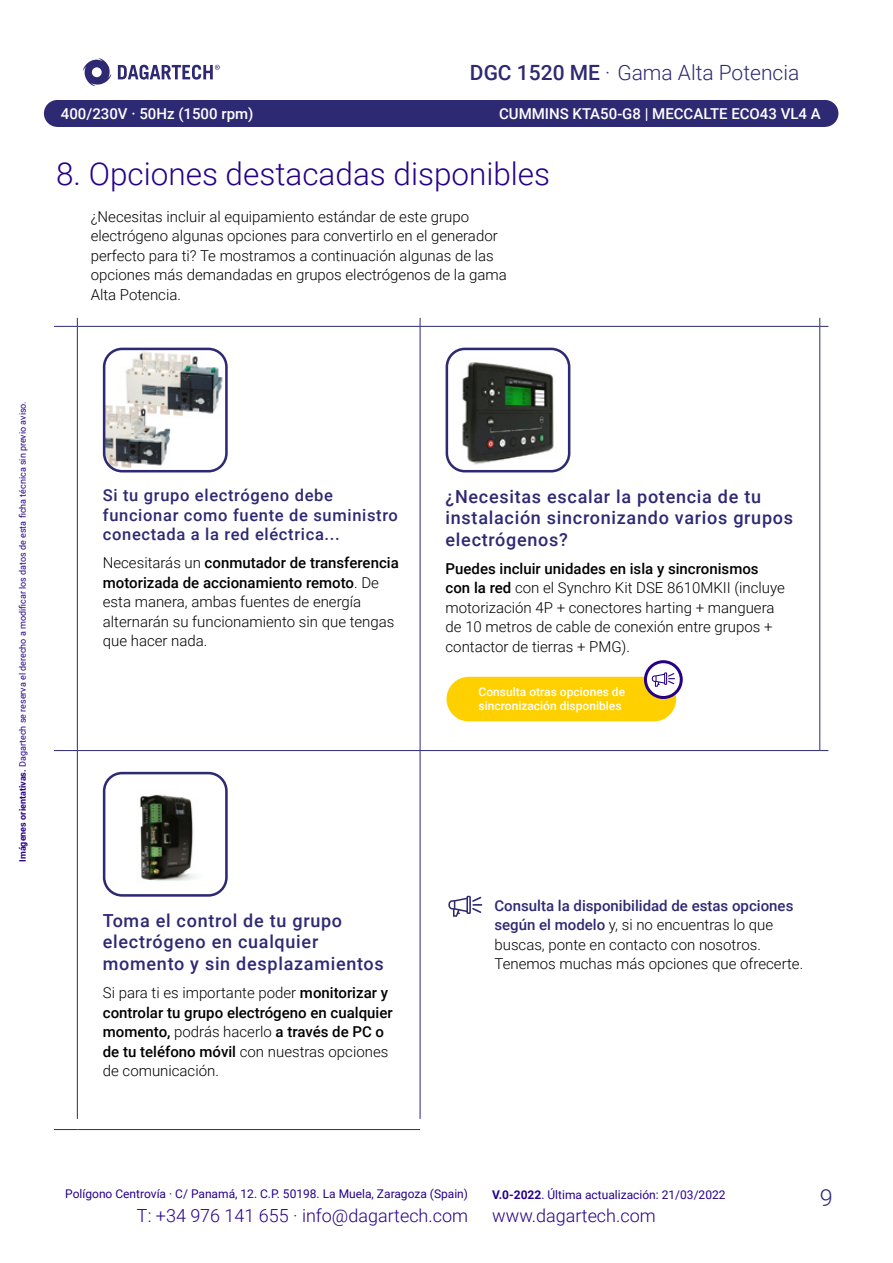
<style>
.page{position:relative;width:893px;height:1263px;background:#fff}
.page>*{position:absolute;margin:0;border:0;box-sizing:border-box;transform-origin:0 0}
.t1{font:300 31.5px "Roboto";color:#270089}
.t2{font:300 23.4px "Roboto";color:#2e2973}
.t3{font:300 21px "Roboto";color:#2e2973}
.t4{font:500 18px/21.6px "Roboto";letter-spacing:.04em;color:#2e2973}
.t5{font:300 18px "Roboto";color:#270089}
.t6{font:500 16.5px/19.8px "Roboto";letter-spacing:.04em;color:#2e2973}
.t7{font:300 15px/19.5px "Roboto";color:#000}
.t8{font:500 15px/19.5px "Roboto";color:#000}
.t9{font:500 15px "Roboto";color:#fff}
.t10{font:12px "Roboto";color:#270089}
.t11{font:500 12px/14.4px "Roboto";color:#fff}
.t12{font:9px "Roboto";color:#270089}
.s1{font-weight:500}
.s2{font-weight:700}
.s3{font-weight:300}
.s4{font-weight:500;color:#2e2973}
</style>
<div class="page">
<div style="left:57px;top:100px;width:768px;height:27px;background:#2e2973"></div>
<div style="left:44px;top:100px;width:27px;height:27px;background:#2e2973;border-radius:50%"></div>
<div style="left:811px;top:100px;width:27px;height:27px;background:#2e2973;border-radius:50%"></div>
<svg style="left:83px;top:58px;width:28px;height:28px"></svg>
<svg style="left:118px;top:65px;width:102px;height:15px"></svg>
<svg style="left:54px;top:318px;width:24px;height:9px"></svg>
<hr style="left:77px;top:326px;width:343px;height:1px;background:#2e2973">
<hr style="left:77px;top:327px;width:1px;height:423px;background:#2e2973">
<hr style="left:420px;top:326px;width:400px;height:1px;background:#2e2973">
<hr style="left:420px;top:327px;width:1px;height:423px;background:#2e2973">
<svg style="left:819px;top:318px;width:9px;height:9px"></svg>
<hr style="left:819px;top:327px;width:1px;height:423px;background:#2e2973">
<svg style="left:54px;top:750px;width:23px;height:1px"></svg>
<hr style="left:77px;top:750px;width:343px;height:1px;background:#2e2973">
<hr style="left:77px;top:751px;width:1px;height:368px;background:#2e2973">
<hr style="left:420px;top:750px;width:400px;height:1px;background:#2e2973">
<hr style="left:420px;top:751px;width:1px;height:368px;background:#2e2973">
<svg style="left:54px;top:1129px;width:23px;height:1px"></svg>
<hr style="left:77px;top:1129px;width:343px;height:1px;background:#2e2973">
<img style="left:104px;top:349px;width:120px;height:122px">
<div style="left:103px;top:348px;width:125px;height:124px;border:3px solid #2e2973;border-radius:18px"></div>
<img style="left:447px;top:349px;width:122px;height:122px">
<div style="left:446px;top:348px;width:124px;height:124px;border:3px solid #2e2973;border-radius:18px"></div>
<img style="left:104px;top:773px;width:120px;height:120px">
<div style="left:103px;top:772px;width:125px;height:125px;border:3px solid #2e2973;border-radius:18px"></div>
<svg style="left:645px;top:662px;width:36px;height:35px"></svg>
<div style="left:644px;top:660px;width:39px;height:39px;border:3px solid #270089;border-radius:50%"></div>
<svg style="left:446px;top:672px;width:230px;height:49px;background:#f9d22b"></svg>
<svg style="left:448px;top:896px;width:34px;height:21px"></svg>
<h3 class="t3" style="left:470px;top:57px;width:331px"><span class="s1">DGC 1520 ME</span> · Gama Alta Potencia</h3>
<p class="t9" style="left:61px;top:103px;width:194px">400/230V · 50Hz (1500 rpm)</p>
<p class="t9" style="left:499px;top:104px;width:323px">CUMMINS KTA50-G8 | MECCALTE ECO43 VL4 A</p>
<h1 class="t1" style="left:56px;top:152px;width:496px">8. Opciones destacadas disponibles</h1>
<p class="t7" style="left:91px;top:206px;width:417px">¿Necesitas incluir al equipamiento estándar de este grupo electrógeno algunas opciones para convertirlo en el generador perfecto para ti? Te mostramos a continuación algunas de las opciones más demandadas en grupos electrógenos de la gama Alta Potencia.</p>
<p class="t12" style="left:16px;top:862px;width:462px;rotate:-90deg"><span class="s2">Imágenes orientativas.</span> Dagartech se reserva el derecho a modificar los datos de esta ficha técnica sin previo aviso.</p>
<p class="t6" style="left:103px;top:484px;width:297px">Si tu grupo electrógeno debe funcionar como fuente de suministro conectada a la red eléctrica...</p>
<p class="t7" style="left:103px;top:553px;width:297px">Necesitarás un <span class="s1">conmutador de transferencia motorizada de accionamiento remoto</span>. De esta manera, ambas fuentes de energía alternarán su funcionamiento sin que tengas que hacer nada.</p>
<p class="t4" style="left:446px;top:485px;width:349px">¿Necesitas escalar la potencia de tu instalación sincronizando varios grupos electrógenos?</p>
<p class="t7" style="left:446px;top:558px;width:341px"><span class="s1">Puedes incluir unidades en isla y sincronismos con la red</span> con el Synchro Kit DSE 8610MKII (incluye motorización 4P + conectores harting + manguera de 10 metros de cable de conexión entre grupos + contactor de tierras + PMG).</p>
<p class="t11" style="left:479px;top:684px;width:148px">Consulta otras opciones de sincronización disponibles</p>
<p class="t4" style="left:103px;top:909px;width:282px">Toma el control de tu grupo electrógeno en cualquier momento y sin desplazamientos</p>
<p class="t8" style="left:103px;top:982px;width:291px"><span class="s3">Si para ti es importante poder</span> monitorizar y controlar tu grupo electrógeno en cualquier momento, <span class="s3">podrás hacerlo</span> a través de PC o de tu teléfono móvil <span class="s3">con nuestras opciones de comunicación.</span></p>
<p class="t7" style="left:494px;top:895px;width:310px"><span class="s4">Consulta la disponibilidad de estas opciones según el modelo</span> y, si no encuentras lo que buscas, ponte en contacto con nosotros.<br>Tenemos muchas más opciones que ofrecerte.</p>
<p class="t10" style="left:65px;top:1185px;width:404px">Polígono Centrovía · C/ Panamá, 12. C.P. 50198. La Muela, Zaragoza (Spain)</p>
<p class="t5" style="left:137px;top:1203px;width:333px">T: +34 976 141 655 · info@dagartech.com</p>
<p class="t5" style="left:492px;top:1203px;width:165px">www.dagartech.com</p>
<p class="t10" style="left:492px;top:1186px;width:235px"><span class="s2">V.0-2022</span>. Última actualización: 21/03/2022</p>
<h2 class="t2" style="left:820px;top:1182px;width:14px">9</h2>
</div>
